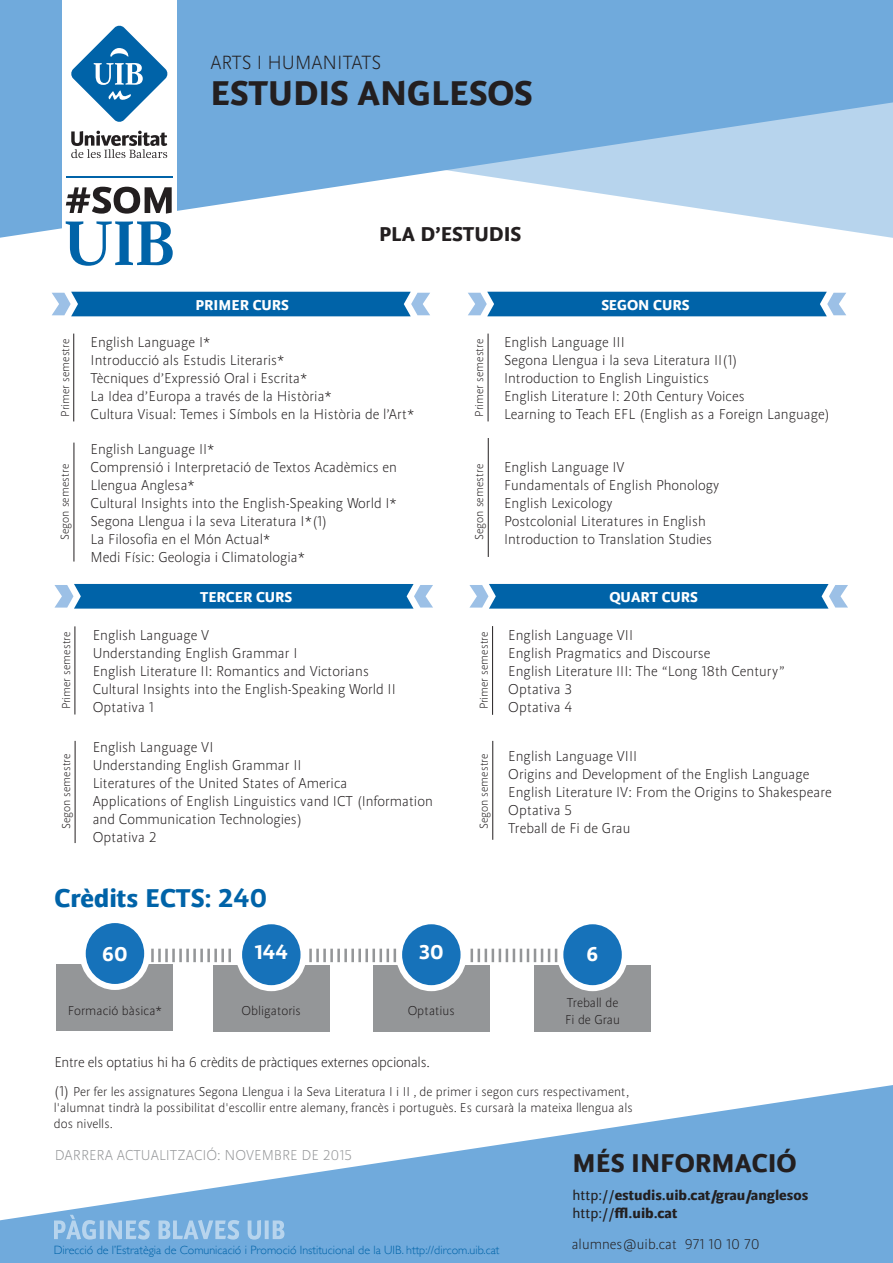
<style>
.page{position:relative;width:893px;height:1263px;background:#fff}
.page>*{position:absolute;margin:0;border:0;box-sizing:border-box;transform-origin:0 0}
.t1{font:700 36px "UI Bsans";color:#231f20}
.t2{font:700 27px "UI Bsans";color:#0063a8}
.t3{font:700 27px "UI Bsans";color:#231f20}
.t4{font:700 21px "UI Bsans";color:#231f20}
.t5{font:700 21px "UI Bsans";color:#fff}
.t6{font:300 20.1px "UI Bsans";color:#231f20}
.t7{font:300 15px/18px "UI Bsans";color:#231f20}
.t8{font:300 15px "UI Bsans";letter-spacing:-.02em;color:#231f20}
.t9{font:700 15px "UI Bsans";color:#231f20}
.t10{font:700 15px "UI Bsans";color:#fff}
.t11{font:300 15px "UI Bsans";color:#949698}
.t12{font:300 13.5px/16.2px "UI Bsans";color:#231f20}
.t13{font:300 12px "UI Bsans";color:#231f20}
.t14{font:300 12px "Gill Sans";color:#0063a8}
.s1{font-size:15px}
.s2{font-weight:400}
</style>
<div class="page">
<svg style="left:0;top:1085px;width:893px;height:178px;fill:#70aadc"></svg>
<svg style="left:0;top:0;width:893px;height:238px;fill:#70aadc"></svg>
<svg style="left:54px;top:1215px;width:230px;height:24px;background:#8bbae2"></svg>
<svg style="left:151px;top:949px;width:80px;height:13px"></svg>
<div style="left:57px;top:964px;width:116px;height:67px;background:#949698"></div>
<div style="left:83px;top:920px;width:64px;height:67px;background:#1672ba;border-radius:50%"></div>
<div style="left:80px;top:917px;width:70px;height:73px;border:6px solid #fff;border-radius:50%"></div>
<div style="left:213px;top:965px;width:117px;height:67px;background:#949698"></div>
<div style="left:239px;top:921px;width:65px;height:67px;background:#1672ba;border-radius:50%"></div>
<div style="left:236px;top:918px;width:71px;height:73px;border:6px solid #fff;border-radius:50%"></div>
<div style="left:373px;top:965px;width:117px;height:67px;background:#949698"></div>
<div style="left:399px;top:921px;width:65px;height:67px;background:#1672ba;border-radius:50%"></div>
<div style="left:396px;top:918px;width:71px;height:73px;border:6px solid #fff;border-radius:50%"></div>
<div style="left:534px;top:965px;width:117px;height:67px;background:#949698"></div>
<div style="left:560px;top:921px;width:65px;height:67px;background:#1672ba;border-radius:50%"></div>
<div style="left:557px;top:918px;width:71px;height:73px;border:6px solid #fff;border-radius:50%"></div>
<svg style="left:309px;top:949px;width:87px;height:13px"></svg>
<svg style="left:471px;top:949px;width:86px;height:13px"></svg>
<svg style="left:52px;top:292px;width:378px;height:24px;background:#1871b0"></svg>
<svg style="left:468px;top:292px;width:378px;height:24px;background:#1871b0"></svg>
<svg style="left:54px;top:584px;width:379px;height:25px;background:#1c74b2"></svg>
<svg style="left:469px;top:584px;width:379px;height:25px;background:#1c74b2"></svg>
<hr style="left:73px;top:334px;width:1px;height:87px;background:#231f20">
<div style="left:62px;top:0;width:115px;height:273px;background:#fff"></div>
<svg style="left:71px;top:25px;width:97px;height:97px"></svg>
<svg style="left:71px;top:131px;width:96px;height:27px"></svg>
<hr style="left:66px;top:176px;width:107px;height:2px;background:#0063a8">
<svg style="left:66px;top:187px;width:106px;height:27px"></svg>
<svg style="left:66px;top:221px;width:107px;height:45px"></svg>
<hr style="left:74px;top:443px;width:1px;height:118px;background:#231f20">
<hr style="left:488px;top:334px;width:1px;height:87px;background:#231f20">
<hr style="left:488px;top:438px;width:1px;height:119px;background:#231f20">
<hr style="left:75px;top:626px;width:1px;height:88px;background:#231f20">
<hr style="left:75px;top:741px;width:1px;height:102px;background:#231f20">
<hr style="left:492px;top:626px;width:1px;height:89px;background:#231f20">
<hr style="left:492px;top:741px;width:1px;height:99px;background:#231f20">
<p class="t6" style="left:210px;top:51px;width:173px">ARTS I HUMANITATS</p>
<p class="t1" style="left:210px;top:72px;width:324px">ESTUDIS ANGLESOS</p>
<p class="t4" style="left:379px;top:222px;width:144px">PLA D’ESTUDIS</p>
<p class="t13" style="left:59px;top:416px;width:80px;rotate:-90deg">Primer semestre</p>
<p class="t13" style="left:59px;top:540px;width:77px;rotate:-90deg">Segon semestre</p>
<p class="t13" style="left:60px;top:709px;width:80px;rotate:-90deg">Primer semestre</p>
<p class="t13" style="left:60px;top:829px;width:77px;rotate:-90deg">Segon semestre</p>
<p class="t10" style="left:196px;top:296px;width:95px">PRIMER CURS</p>
<p class="t10" style="left:601px;top:296px;width:90px">SEGON CURS</p>
<p class="t7" style="left:91px;top:333px;width:121px">English Language I*</p>
<p class="t7" style="left:91px;top:351px;width:195px">Introducció als Estudis Literaris*</p>
<p class="t7" style="left:91px;top:369px;width:218px">Tècniques d’Expressió Oral i Escrita*</p>
<p class="t7" style="left:91px;top:387px;width:243px">La Idea d’Europa a través de la Història*</p>
<p class="t7" style="left:91px;top:405px;width:325px">Cultura Visual: Temes i Símbols en la Història de l’Art*</p>
<p class="t7" style="left:91px;top:440px;width:125px">English Language II*</p>
<p class="t7" style="left:91px;top:458px;width:308px">Comprensió i Interpretació de Textos Acadèmics en</p>
<p class="t7" style="left:91px;top:476px;width:106px">Llengua Anglesa*</p>
<p class="t7" style="left:91px;top:494px;width:308px">Cultural Insights into the English-Speaking World I*</p>
<p class="t7" style="left:91px;top:512px;width:238px">Segona Llengua i la seva Literatura I*(1)</p>
<p class="t7" style="left:91px;top:530px;width:181px">La Filosofia en el Món Actual*</p>
<p class="t7" style="left:91px;top:548px;width:216px">Medi Físic: Geologia i Climatologia*</p>
<p class="t13" style="left:473px;top:416px;width:80px;rotate:-90deg">Primer semestre</p>
<p class="t13" style="left:473px;top:540px;width:77px;rotate:-90deg">Segon semestre</p>
<p class="t7" style="left:504px;top:333px;width:122px">English Language III</p>
<p class="t7" style="left:504px;top:351px;width:235px">Segona Llengua i la seva Literatura II(1)</p>
<p class="t7" style="left:504px;top:369px;width:207px">Introduction to English Linguistics</p>
<p class="t7" style="left:504px;top:387px;width:242px">English Literature I: 20th Century Voices</p>
<p class="t7" style="left:504px;top:405px;width:328px">Learning to Teach EFL (English as a Foreign Language)</p>
<p class="t7" style="left:504px;top:458px;width:122px">English Language IV</p>
<p class="t7" style="left:504px;top:476px;width:217px">Fundamentals of English Phonology</p>
<p class="t7" style="left:504px;top:494px;width:110px">English Lexicology</p>
<p class="t7" style="left:504px;top:512px;width:203px">Postcolonial Literatures in English</p>
<p class="t7" style="left:504px;top:530px;width:210px">Introduction to Translation Studies</p>
<p class="t10" style="left:200px;top:588px;width:94px">TERCER CURS</p>
<p class="t10" style="left:609px;top:588px;width:90px">QUART CURS</p>
<p class="t7" style="left:93px;top:626px;width:118px">English Language V</p>
<p class="t7" style="left:93px;top:644px;width:206px">Understanding English Grammar I</p>
<p class="t7" style="left:93px;top:662px;width:278px">English Literature II: Romantics and Victorians</p>
<p class="t7" style="left:93px;top:680px;width:305px">Cultural Insights into the English-Speaking World II</p>
<p class="t7" style="left:93px;top:698px;width:63px">Optativa 1</p>
<p class="t7" style="left:93px;top:738px;width:122px">English Language VI</p>
<p class="t7" style="left:93px;top:756px;width:210px">Understanding English Grammar II</p>
<p class="t7" style="left:93px;top:774px;width:256px">Literatures of the United States of America</p>
<p class="t7" style="left:93px;top:792px;width:342px">Applications of English Linguistics vand ICT (Information and Communication Technologies)</p>
<p class="t7" style="left:93px;top:828px;width:65px">Optativa 2</p>
<p class="t13" style="left:478px;top:709px;width:80px;rotate:-90deg">Primer semestre</p>
<p class="t13" style="left:478px;top:829px;width:77px;rotate:-90deg">Segon semestre</p>
<p class="t7" style="left:508px;top:626px;width:126px">English Language VII</p>
<p class="t7" style="left:508px;top:644px;width:204px">English Pragmatics and Discourse</p>
<p class="t7" style="left:508px;top:662px;width:278px">English Literature III: The “Long 18th Century”</p>
<p class="t7" style="left:508px;top:680px;width:65px">Optativa 3</p>
<p class="t7" style="left:508px;top:698px;width:66px">Optativa 4</p>
<p class="t7" style="left:508px;top:747px;width:130px">English Language VIII</p>
<p class="t7" style="left:508px;top:765px;width:303px">Origins and Development of the English Language</p>
<p class="t7" style="left:508px;top:783px;width:325px">English Literature IV: From the Origins to Shakespeare</p>
<p class="t7" style="left:508px;top:801px;width:65px">Optativa 5</p>
<p class="t7" style="left:508px;top:819px;width:124px">Treball de Fi de Grau</p>
<p class="t2" style="left:55px;top:882px;width:214px">Crèdits ECTS: 240</p>
<p class="t5" style="left:102px;top:942px;width:27px">60</p>
<p class="t5" style="left:254px;top:940px;width:35px">144</p>
<p class="t5" style="left:419px;top:940px;width:26px">30</p>
<p class="t5" style="left:587px;top:942px;width:13px">6</p>
<p class="t12" style="left:68px;top:1003px;width:96px">Formació bàsica*</p>
<p class="t12" style="left:242px;top:1003px;width:61px">Obligatoris</p>
<p class="t12" style="left:408px;top:1003px;width:49px">Optatius</p>
<p class="t8" style="left:54px;top:1054px;width:377px">Entre els optatius hi ha 6 crèdits de pràctiques externes opcionals.</p>
<p class="t12" style="left:567px;top:995px;width:53px">Treball de</p>
<p class="t12" style="left:565px;top:1011px;width:57px">Fi de Grau</p>
<p class="t12" style="left:54px;top:1083px;width:580px"><span class="s1">(1)</span> Per fer les assignatures Segona Llengua i la Seva Literatura I i II , de primer i segon curs respectivament, l'alumnat tindrà la possibilitat d'escollir entre alemany, francès i portuguès. Es cursarà la mateixa llengua als</p>
<p class="t12" style="left:54px;top:1116px;width:61px">dos nivells.</p>
<p class="t11" style="left:55px;top:1147px;width:299px">DARRERA ACTUALITZACIÓ: NOVEMBRE DE 2015</p>
<p class="t3" style="left:573px;top:1147px;width:226px">MÉS INFORMACIÓ</p>
<p class="t14" style="left:54px;top:1240px;width:447px">Direcció de l’Estratègia de Comunicació i Promoció Institucional de la UIB. http://dircom.uib.cat</p>
<p class="t9" style="left:572px;top:1186px;width:237px"><span class="s2">http://</span>estudis.uib.cat/grau/anglesos</p>
<p class="t9" style="left:572px;top:1204px;width:106px"><span class="s2">http://</span>ffl.uib.cat</p>
<p class="t7" style="left:572px;top:1235px;width:190px">alumnes@uib.cat 971 10 10 70</p>
</div>
